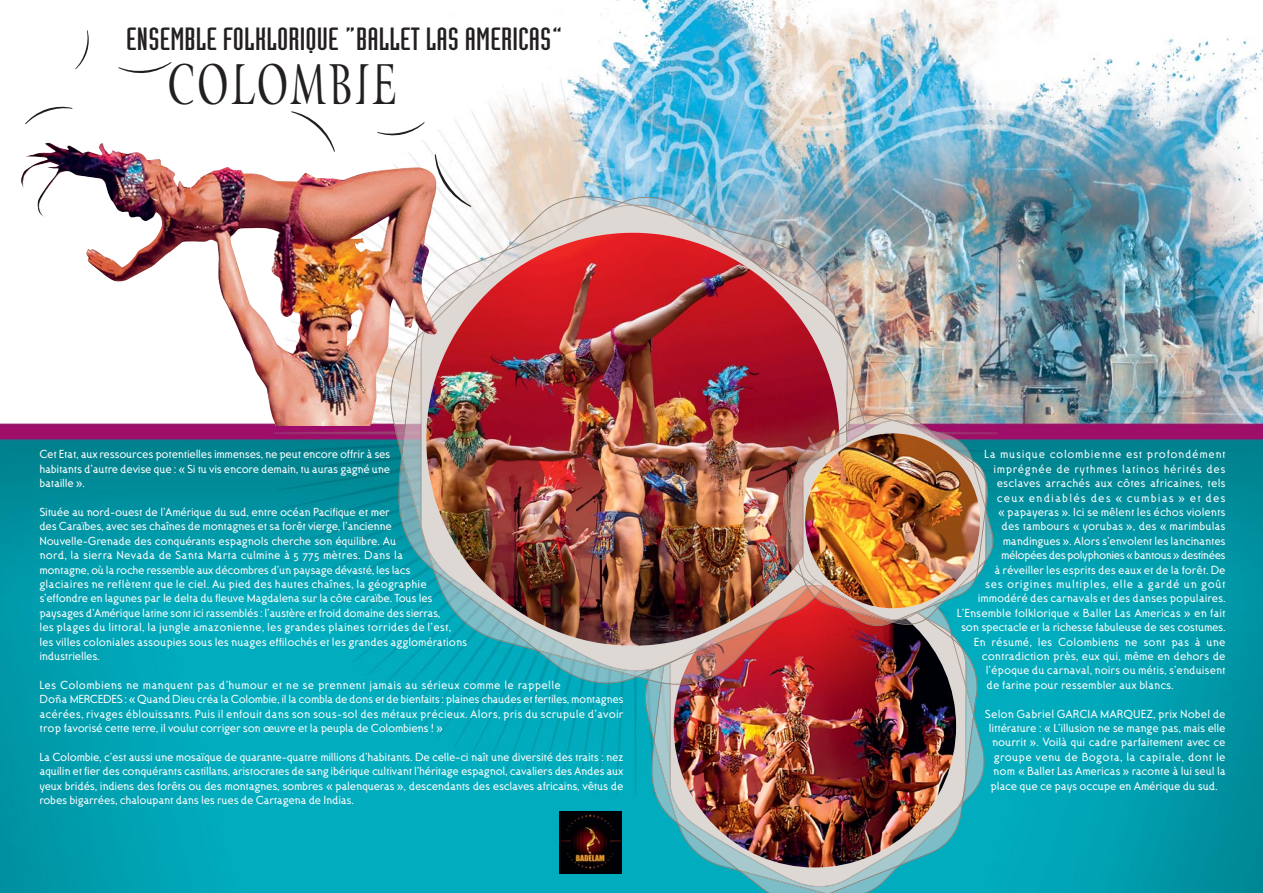
<style>
.page{position:relative;width:1263px;height:893px;background:#fff}
.page>*{position:absolute;margin:0;border:0;box-sizing:border-box;transform-origin:0 0}
.t1{font:58.5px "Air Roman";letter-spacing:.05em;color:#231f20;scale:.64 1}
.t2{font:31.5px "Industria Solid";letter-spacing:.005em;color:#231f20;scale:1.2 1}
.t3{font:12px/14.4px "Ottomat";letter-spacing:-.005em;color:#fff;text-align:justify}
.t4{font:12px "Ottomat";letter-spacing:.05em;color:#fff}
.t5{font:12px "Ottomat";letter-spacing:-.04em;color:#fff}
.t6{font:12px "Ottomat";letter-spacing:.025em;color:#fff}
.t7{font:12px "Ottomat";letter-spacing:.055em;color:#fff}
.t8{font:12px "Ottomat";letter-spacing:.095em;color:#fff}
</style>
<div class="page">
<img style="left:0;top:0;width:1263px;height:893px">
<svg style="left:647px;top:699px;width:340px;height:194px;background:#4eb6c0"></svg>
<img style="left:674px;top:585px;width:282px;height:282px;border-radius:50%">
<svg style="left:291px;top:111px;width:44px;height:32px"></svg>
<svg style="left:437px;top:154px;width:34px;height:32px"></svg>
<svg style="left:377px;top:122px;width:48px;height:14px"></svg>
<svg style="left:25px;top:106px;width:48px;height:18px"></svg>
<svg style="left:118px;top:62px;width:54px;height:12px"></svg>
<svg style="left:75px;top:30px;width:14px;height:39px"></svg>
<img style="left:385px;top:189px;width:501px;height:510px">
<img style="left:392px;top:187px;width:476px;height:511px">
<img style="left:426px;top:233px;width:413px;height:413px;border-radius:50%">
<img style="left:20px;top:143px;width:417px;height:282px">
<img style="left:559px;top:811px;width:62px;height:62px">
<img style="left:661px;top:412px;width:326px;height:410px">
<img style="left:783px;top:408px;width:211px;height:224px">
<img style="left:805px;top:433px;width:175px;height:175px;border-radius:50%">
<h2 class="t2" style="left:126px;top:27px;width:365px">ENSEMBLE FOLKLORIQUE “BALLET LAS AMERICAS”</h2>
<h1 class="t1" style="left:168px;top:60px;width:359px">COLOMBIE</h1>
<p class="t3" style="left:39px;top:448px;width:352px">Cet Etat, aux ressources potentielles immenses, ne peut encore offrir à ses habitants d’autre devise que : « Si tu vis encore demain, tu auras gagné une bataille ».</p>
<p class="t3" style="left:39px;top:506px;width:429px;text-align:left">Située au nord-ouest de l’Amérique du sud, entre océan Pacifique et mer<br>des Caraïbes, avec ses chaînes de montagnes et sa forêt vierge, l’ancienne Nouvelle-Grenade des conquérants espagnols cherche son équilibre. Au<br>nord, la sierra Nevada de Santa Marta culmine à 5 775 mètres. Dans la<br>montagne, où la roche ressemble aux décombres d’un paysage dévasté, les lacs<br>glaciaires ne reflètent que le ciel. Au pied des hautes chaînes, la géographie s’effondre en lagunes par le delta du fleuve Magdalena sur la côte caraïbe. Tous les paysages d’Amérique latine sont ici rassemblés : l’austère et froid domaine des sierras,<br>les plages du littoral, la jungle amazonienne, les grandes plaines torrides de l’est, les villes coloniales assoupies sous les nuages effilochés et les grandes agglomérations industrielles.</p>
<p class="t3" style="left:39px;top:679px;width:586px;text-align:left">Les Colombiens ne manquent pas d’humour et ne se prennent jamais au sérieux comme le rappelle<br>Doña MERCEDES : « Quand Dieu créa la Colombie, il la combla de dons et de bienfaits : plaines chaudes et fertiles, montagnes acérées, rivages éblouissants. Puis il enfouit dans son sous-sol des métaux précieux. Alors, pris du scrupule d’avoir trop favorisé cette terre, il voulut corriger son œuvre et la peupla de Colombiens ! »</p>
<p class="t3" style="left:39px;top:751px;width:586px">La Colombie, c’est aussi une mosaïque de quarante-quatre millions d’habitants. De celle-ci naît une diversité des traits : nez aquilin et fier des conquérants castillans, aristocrates de sang ibérique cultivant l’héritage espagnol, cavaliers des Andes aux yeux bridés, indiens des forêts ou des montagnes, sombres « palenqueras », descendants des esclaves africains, vêtus de robes bigarrées, chaloupant dans les rues de Cartagena de Indias.</p>
<p class="t7" style="left:984px;top:450px;width:243px">La musique colombienne est profondément</p>
<p class="t4" style="left:993px;top:465px;width:234px">imprégnée de rythmes latinos hérités des</p>
<p class="t3" style="left:997px;top:477px;width:230px">esclaves arrachés aux côtes africaines, tels</p>
<p class="t8" style="left:997px;top:493px;width:230px">ceux endiablés des « cumbias » et des</p>
<p class="t3" style="left:998px;top:506px;width:229px">« papayeras ». Ici se mêlent les échos violents</p>
<p class="t3" style="left:1001px;top:520px;width:226px">des tambours « yorubas », des « marimbulas</p>
<p class="t3" style="left:1003px;top:535px;width:224px">mandingues ». Alors s’envolent les lancinantes</p>
<p class="t5" style="left:1001px;top:551px;width:226px">mélopées des polyphonies « bantous » destinées</p>
<p class="t3" style="left:994px;top:564px;width:233px">à réveiller les esprits des eaux et de la forêt. De</p>
<p class="t4" style="left:985px;top:580px;width:242px">ses origines multiples, elle a gardé un goût</p>
<p class="t3" style="left:978px;top:592px;width:249px">immodéré des carnavals et des danses populaires.</p>
<p class="t3" style="left:957px;top:607px;width:270px">L’Ensemble folklorique « Ballet Las Americas » en fait</p>
<p class="t3" style="left:961px;top:621px;width:266px">son spectacle et la richesse fabuleuse de ses costumes.</p>
<p class="t3" style="left:974px;top:636px;width:253px">En résumé, les Colombiens ne sont pas à une</p>
<p class="t3" style="left:982px;top:650px;width:245px">contradiction près, eux qui, même en dehors de</p>
<p class="t3" style="left:986px;top:664px;width:241px">l’époque du carnaval, noirs ou métis, s’enduisent</p>
<p class="t3" style="left:986px;top:679px;width:189px">de farine pour ressembler aux blancs.</p>
<p class="t3" style="left:985px;top:708px;width:242px">Selon Gabriel GARCIA MARQUEZ, prix Nobel de</p>
<p class="t3" style="left:989px;top:722px;width:238px">littérature : « L’illusion ne se mange pas, mais elle</p>
<p class="t3" style="left:992px;top:736px;width:235px">nourrit ». Voilà qui cadre parfaitement avec ce</p>
<p class="t6" style="left:994px;top:753px;width:233px">groupe venu de Bogota, la capitale, dont le</p>
<p class="t3" style="left:993px;top:765px;width:234px">nom « Ballet Las Americas » raconte à lui seul la</p>
<p class="t3" style="left:990px;top:780px;width:229px">place que ce pays occupe en Amérique du sud.</p>
</div>
